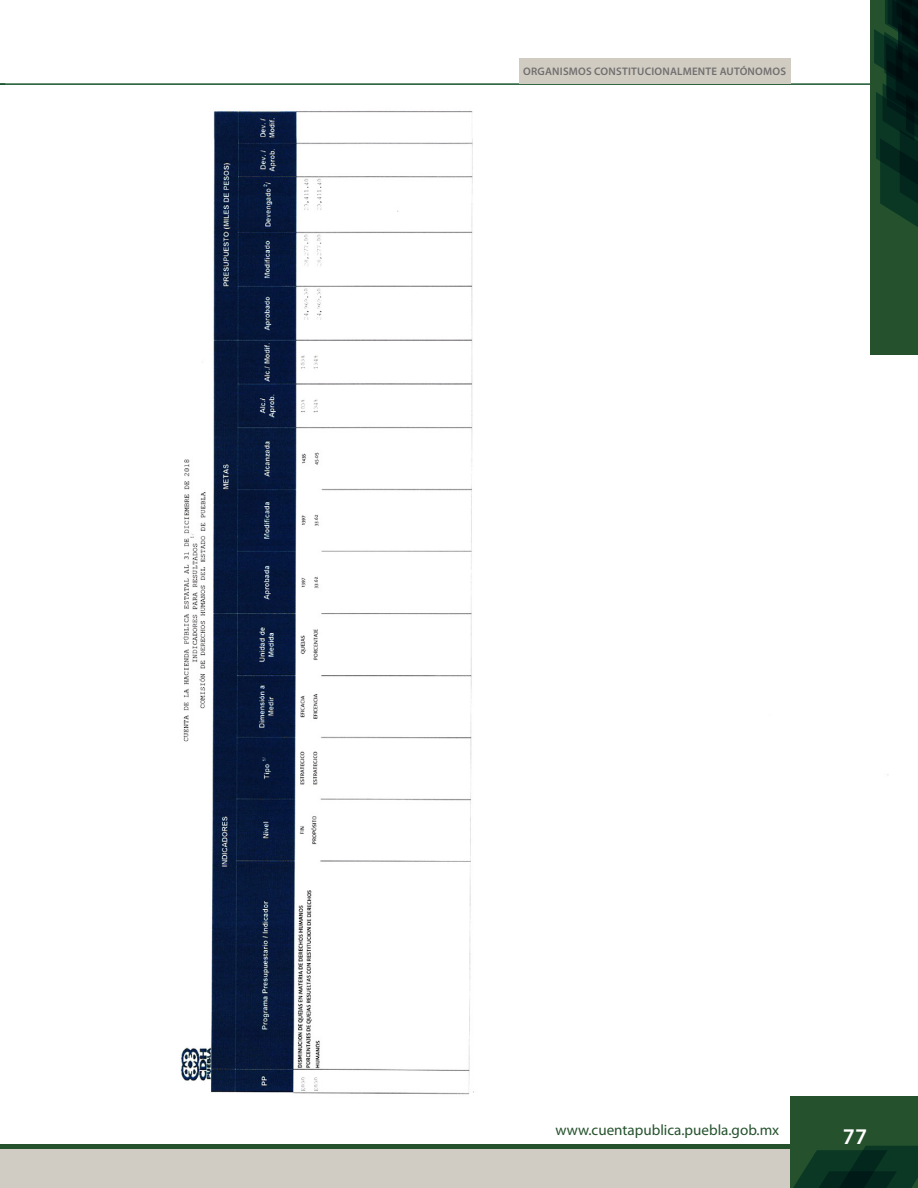
<style>
.page{position:relative;width:918px;height:1188px;background:#fff}
.page>*{position:absolute;margin:0;border:0;box-sizing:border-box;transform-origin:0 0}
.t1{font:600 22.5px "Myriad Pro";color:#fff}
.t2{font:15px "Myriad Pro";color:#25522d}
.t3{font:600 10.95px "Myriad Pro";letter-spacing:.02em;color:#706f6f}
</style>
<div class="page">
<img style="left:180px;top:111px;width:738px;height:986px">
<div style="left:0;top:1147px;width:799px;height:41px;background:#d0cbc3"></div>
<div style="left:0;top:1144px;width:800px;height:5px;background:#25522d"></div>
<div style="left:790px;top:1097px;width:128px;height:91px;background:#25522d"></div>
<svg style="left:793px;top:1146px;width:125px;height:42px;background:#0c3522"></svg>
<hr style="left:0;top:83px;width:918px;height:2px;background:#17542c">
<div style="left:870px;top:0;width:48px;height:355px;background:#25522d"></div>
<svg style="left:874px;top:0;width:44px;height:227px"></svg>
<div style="left:519px;top:58px;width:272px;height:25px;background:#d1ccc2"></div>
<p class="t3" style="left:523px;top:64px;width:264px">ORGANISMOS CONSTITUCIONALMENTE AUTÓNOMOS</p>
<h2 class="t2" style="left:555px;top:1121px;width:225px">www.cuentapublica.puebla.gob.mx</h2>
<h1 class="t1" style="left:843px;top:1122px;width:26px">77</h1>
</div>
